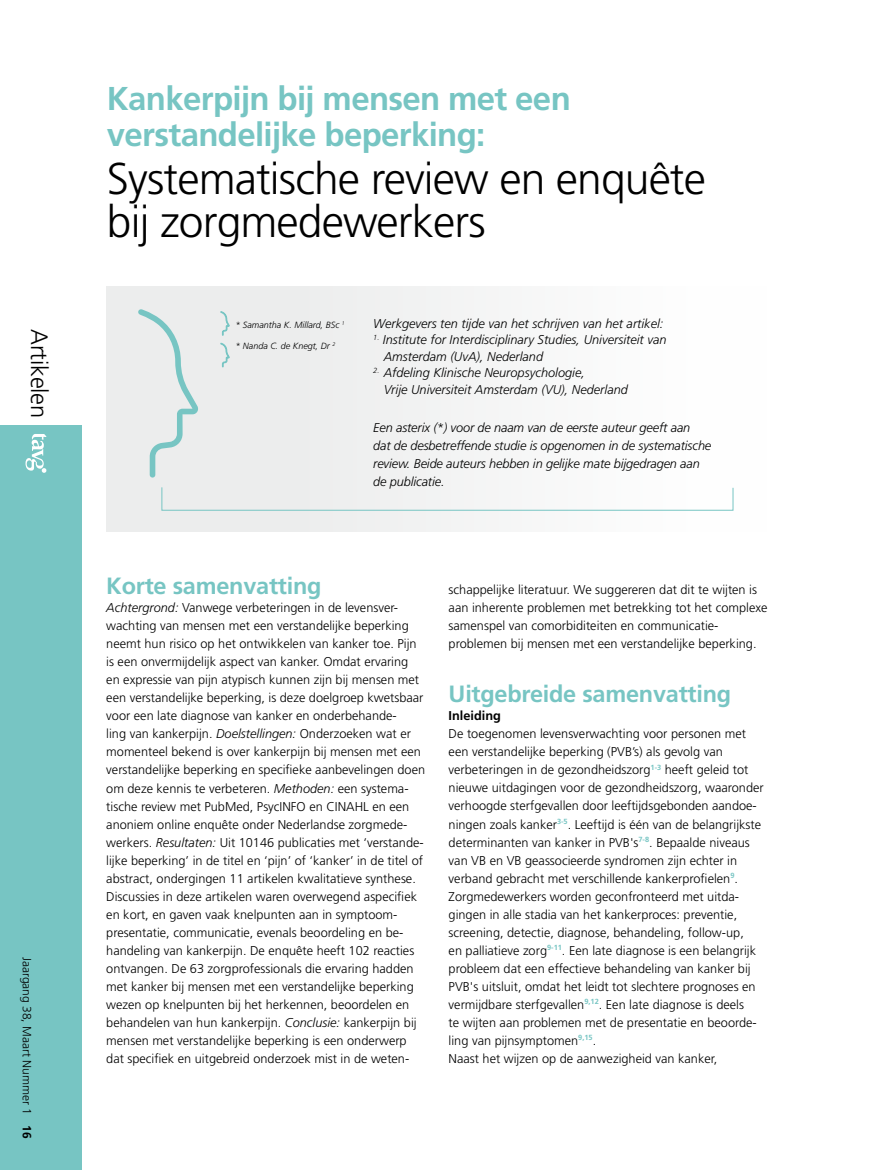
<style>
.page{position:relative;width:893px;height:1170px;background:#fff}
.page>*{position:absolute;margin:0;border:0;box-sizing:border-box;transform-origin:0 0}
.t1{font:300 44.4px/43.5px "Frutiger LT Std";letter-spacing:-.02em;color:#000}
.t2{font:700 33px/36px "Frutiger LT Std";letter-spacing:-.02em;color:#77c5c3}
.t3{font:300 23.7px "Frutiger LT Std";letter-spacing:-.01em;color:#000}
.t4{font:700 23.55px "Frutiger LT Std";letter-spacing:-.01em;color:#77c5c3}
.t5{font:300 12.75px/18px "Frutiger LT Std";color:#000}
.t6{font:italic 300 12.75px/18px "Frutiger LT Std";color:#000}
.t7{font:700 12.75px "Frutiger LT Std";color:#000}
.t8{font:300 12px "Frutiger LT Std";color:#000}
.t9{font:italic 300 9px "Frutiger LT Std";color:#000}
.s1{font-weight:700}
.s2{font-style:italic}
</style>
<div class="page">
<div style="left:0;top:425px;width:81px;height:744px;background:#77c5c3"></div>
<svg style="left:26px;top:434px;width:20px;height:39px"></svg>
<div style="left:107px;top:286px;width:660px;height:245px;background:#f3f4f4"></div>
<svg style="left:161px;top:486px;width:573px;height:25px"></svg>
<svg style="left:138px;top:309px;width:60px;height:168px"></svg>
<svg style="left:221px;top:311px;width:9px;height:24px"></svg>
<svg style="left:221px;top:343px;width:9px;height:24px"></svg>
<h3 class="t3" style="left:53px;top:329px;width:91px;rotate:90deg">Artikelen</h3>
<p class="t8" style="left:34px;top:956px;width:183px;rotate:90deg">Jaargang 38, Maart Nummer 1 <span class="s1">16</span></p>
<h2 class="t2" style="left:107px;top:80px;width:465px">Kankerpijn bij mensen met een verstandelijke beperking:</h2>
<h1 class="t1" style="left:107px;top:157px;width:601px">Systematische review en enquête bij zorgmedewerkers</h1>
<p class="t9" style="left:235px;top:319px;width:111px">* Samantha K. Millard, BSc <sup>1</sup></p>
<p class="t9" style="left:235px;top:340px;width:101px">* Nanda C. de Knegt, Dr <sup>2</sup></p>
<p class="t6" style="left:373px;top:314px;width:292px">Werkgevers ten tijde van het schrijven van het artikel:</p>
<p class="t6" style="left:384px;top:331px;width:284px;line-height:16.5px;text-indent:-11px"><sup>1.</sup> Institute for Interdisciplinary Studies, Universiteit van<br>Amsterdam (UvA), Nederland</p>
<p class="t6" style="left:384px;top:364px;width:246px;line-height:16.5px;text-indent:-10px"><sup>2.</sup> Afdeling Klinische Neuropsychologie,<br>Vrije Universiteit Amsterdam (VU), Nederland</p>
<p class="t6" style="left:373px;top:419px;width:340px">Een asterix (*) voor de naam van de eerste auteur geeft aan<br>dat de desbetreffende studie is opgenomen in de systematische review. Beide auteurs hebben in gelijke mate bijgedragen aan de publicatie.</p>
<h3 class="t4" style="left:106px;top:572px;width:217px">Korte samenvatting</h3>
<p class="t5" style="left:106px;top:599px;width:320px"><span class="s2">Achtergrond:</span> Vanwege verbeteringen in de levensver&shy;wachting van mensen met een verstandelijke beperking neemt hun risico op het ontwikkelen van kanker toe. Pijn is een onvermijdelijk aspect van kanker. Omdat ervaring<br>en expressie van pijn atypisch kunnen zijn bij mensen met een verstandelijke beperking, is deze doelgroep kwetsbaar voor een late diagnose van kanker en onderbehande-<br>ling van kankerpijn. <span class="s2">Doelstellingen:</span> Onderzoeken wat er momenteel bekend is over kankerpijn bij mensen met een verstandelijke beperking en specifieke aanbevelingen doen om deze kennis te verbeteren. <span class="s2">Methoden:</span> een systema&shy;tische review met PubMed, PsycINFO en CINAHL en een anoniem online enquête onder Nederlandse zorgmede&shy;werkers. <span class="s2">Resultaten:</span> Uit 10146 publicaties met ‘verstande&shy;lijke beperking’ in de titel en ‘pijn’ of ‘kanker’ in de titel of abstract, ondergingen 11 artikelen kwalitatieve synthese.<br>Discussies in deze artikelen waren overwegend aspecifiek en kort, en gaven vaak knelpunten aan in symptoom&shy;presentatie, communicatie, evenals beoordeling en be&shy;handeling van kankerpijn. De enquête heeft 102 reacties ontvangen. De 63 zorgprofessionals die ervaring hadden met kanker bij mensen met een verstandelijke beperking wezen op knelpunten bij het herkennen, beoordelen en behandelen van hun kankerpijn. <span class="s2">Conclusie:</span> kankerpijn bij mensen met verstandelijke beperking is een onderwerp dat specifiek en uitgebreid onderzoek mist in de weten-</p>
<p class="t5" style="left:449px;top:581px;width:320px">schappelijke literatuur. We suggereren dat dit te wijten is aan inherente problemen met betrekking tot het complexe samenspel van comorbiditeiten en communicatie&shy;problemen bij mensen met een verstandelijke beperking.</p>
<h3 class="t4" style="left:449px;top:680px;width:284px">Uitgebreide samenvatting</h3>
<p class="t7" style="left:449px;top:708px;width:54px">Inleiding</p>
<p class="t5" style="left:449px;top:725px;width:317px">De toegenomen levensverwachting voor personen met een verstandelijke beperking (PVB’s) als gevolg van verbeteringen in de gezondheidszorg<sup>1-3</sup> heeft geleid tot nieuwe uitdagingen voor de gezondheidszorg, waaronder verhoogde sterfgevallen door leeftijdsgebonden aandoe&shy;ningen zoals kanker<sup>3-5</sup>. Leeftijd is één van de belangrijkste determinanten van kanker in PVB's<sup>7-8</sup>. Bepaalde niveaus van VB en VB geassocieerde syndromen zijn echter in verband gebracht met verschillende kankerprofielen<sup>9</sup>.<br>Zorgmedewerkers worden geconfronteerd met uitda&shy;gingen in alle stadia van het kankerproces: preventie, screening, detectie, diagnose, behandeling, follow-up,<br>en palliatieve zorg<sup>9-11</sup>. Een late diagnose is een belangrijk probleem dat een effectieve behandeling van kanker bij PVB's uitsluit, omdat het leidt tot slechtere prognoses en vermijdbare sterfgevallen<sup>9,12</sup>. Een late diagnose is deels<br>te wijten aan problemen met de presentatie en beoorde&shy;ling van pijnsymptomen<sup>9,15</sup>.<br>Naast het wijzen op de aanwezigheid van kanker,</p>
</div>
